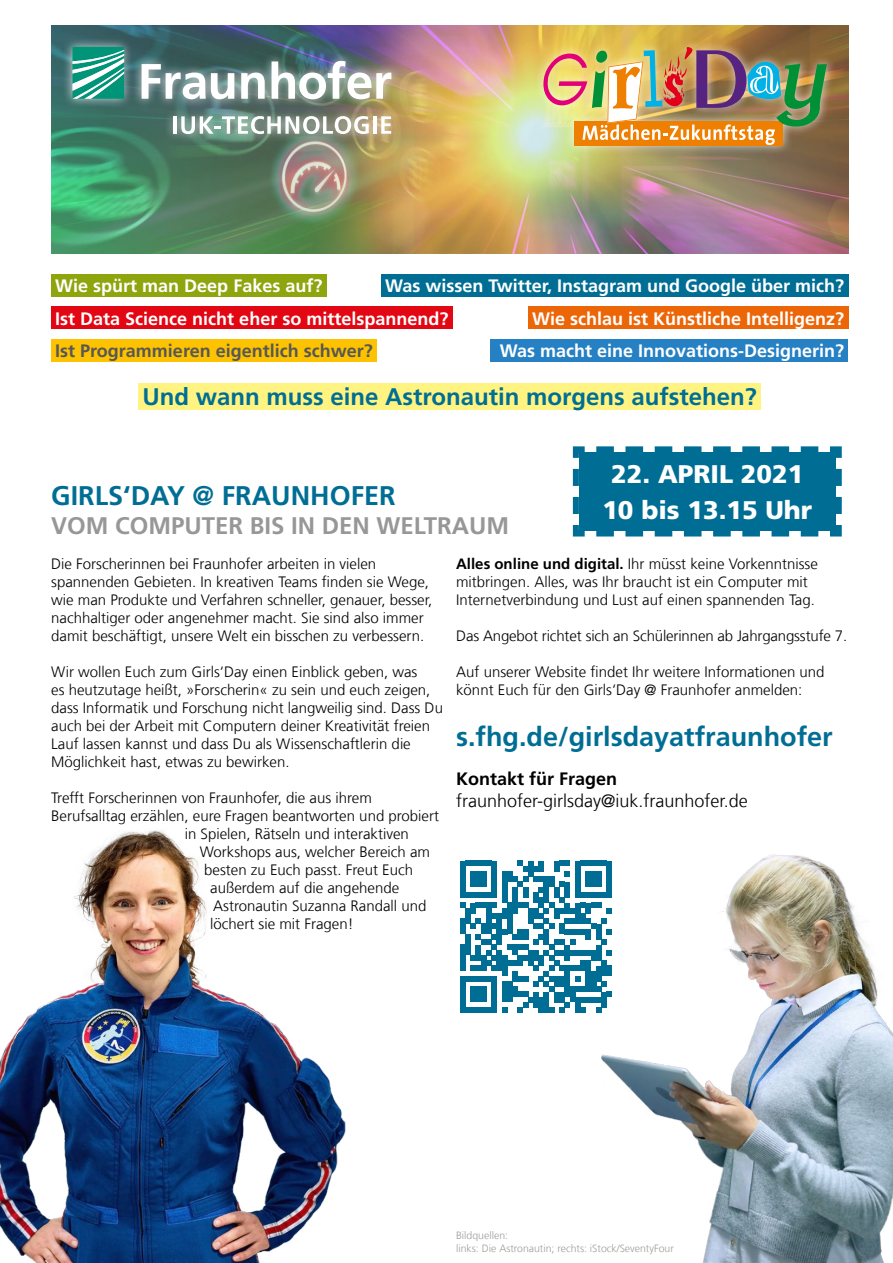
<style>
.page{position:relative;width:893px;height:1263px;background:#fff}
.page>*{position:absolute;margin:0;border:0;box-sizing:border-box;transform-origin:0 0}
.t1{font:700 27px "Frutiger LT Com";color:#006e94}
.t2{font:900 25.5px "Frutiger LT Com";color:#fff}
.t3{font:700 24px "Frutiger LT Com";color:#006e94}
.t4{font:700 24px "Frutiger LT Com";color:#979797}
.t5{font:700 18px "Frutiger LT Com";color:#fff}
.t6{font:300 18px "Frutiger LT Com";color:#000}
.t7{font:700 18px "Frutiger LT Com";color:#575756}
.t8{font:700 18px "Frutiger LT Com";color:#000}
.t9{font:300 15px/18px "Frutiger LT Com";color:#000}
.t10{font:300 10.5px "Frutiger LT Com";color:#9d9d9c}
.s1{font-weight:700}
</style>
<div class="page">
<img style="left:51px;top:26px;width:797px;height:227px">
<div style="left:534px;top:38px;width:302px;height:117px;background:#fff;opacity:.75"></div>
<img style="left:543px;top:47px;width:284px;height:98px">
<div style="left:63px;top:37px;width:338px;height:106px;background:#fff;opacity:.75"></div>
<svg style="left:72px;top:47px;width:52px;height:52px"></svg>
<img style="left:142px;top:61px;width:249px;height:38px">
<hr style="left:174px;top:116px;width:3px;height:18px;background:#fff">
<svg style="left:181px;top:116px;width:188px;height:18px"></svg>
<hr style="left:373px;top:116px;width:4px;height:18px;background:#fff">
<svg style="left:381px;top:116px;width:10px;height:18px"></svg>
<div style="left:51px;top:307px;width:402px;height:22px;background:#e30613"></div>
<div style="left:381px;top:274px;width:467px;height:22px;background:#006e94"></div>
<div style="left:51px;top:340px;width:326px;height:22px;background:#fdc300"></div>
<div style="left:528px;top:307px;width:320px;height:22px;background:#ec6608"></div>
<div style="left:490px;top:340px;width:358px;height:22px;background:#2581c4"></div>
<div style="left:51px;top:274px;width:276px;height:22px;background:#8ea50d"></div>
<div style="left:138px;top:383px;width:623px;height:26px;background:#fff482"></div>
<img style="left:595px;top:854px;width:298px;height:409px">
<img style="left:0;top:830px;width:346px;height:433px">
<svg style="left:460px;top:861px;width:152px;height:152px"></svg>
<svg style="left:572px;top:446px;width:270px;height:91px;background:#177b9d"></svg>
<p class="t5" style="left:55px;top:275px;width:269px">Wie spürt man Deep Fakes auf?</p>
<p class="t5" style="left:385px;top:275px;width:460px">Was wissen Twitter, Instagram und Google über mich?</p>
<p class="t5" style="left:55px;top:308px;width:395px">Ist Data Science nicht eher so mittelspannend?</p>
<p class="t7" style="left:55px;top:340px;width:319px">Ist Programmieren eigentlich schwer?</p>
<p class="t5" style="left:532px;top:308px;width:314px">Wie schlau ist Künstliche Intelligenz?</p>
<p class="t5" style="left:500px;top:340px;width:346px">Was macht eine Innovations-Designerin?</p>
<p class="t3" style="left:143px;top:383px;width:616px">Und wann muss eine Astronautin morgens aufstehen?</p>
<p class="t1" style="left:51px;top:479px;width:346px">GIRLS‘DAY @ FRAUNHOFER</p>
<p class="t4" style="left:51px;top:511px;width:459px">VOM COMPUTER BIS IN DEN WELTRAUM</p>
<p class="t2" style="left:611px;top:459px;width:194px">22. APRIL 2021</p>
<p class="t2" style="left:602px;top:495px;width:211px">10 bis 13.15 Uhr</p>
<p class="t9" style="left:51px;top:555px;width:383px">Die Forscherinnen bei Fraunhofer arbeiten in vielen spannenden Gebieten. In kreativen Teams finden sie Wege, wie man Produkte und Verfahren schneller, genauer, besser, nachhaltiger oder angenehmer macht. Sie sind also immer damit beschäftigt, unsere Welt ein bisschen zu verbessern.</p>
<p class="t9" style="left:51px;top:663px;width:393px">Wir wollen Euch zum Girls‘Day einen Einblick geben, was<br>es heutzutage heißt, »Forscherin« zu sein und euch zeigen, dass Informatik und Forschung nicht langweilig sind. Dass Du auch bei der Arbeit mit Computern deiner Kreativität freien Lauf lassen kannst und dass Du als Wissenschaftlerin die Möglichkeit hast, etwas zu bewirken.</p>
<p class="t9" style="left:51px;top:789px;width:322px">Trefft Forscherinnen von Fraunhofer, die aus ihrem</p>
<p class="t9" style="left:51px;top:807px;width:389px">Berufsalltag erzählen, eure Fragen beantworten und probiert</p>
<p class="t9" style="left:185px;top:825px;width:226px">in Spielen, Rätseln und interaktiven</p>
<p class="t9" style="left:200px;top:843px;width:232px">Workshops aus, welcher Bereich am</p>
<p class="t9" style="left:204px;top:861px;width:210px">besten zu Euch passt. Freut Euch</p>
<p class="t9" style="left:210px;top:879px;width:190px">außerdem auf die angehende</p>
<p class="t9" style="left:213px;top:897px;width:215px">Astronautin Suzanna Randall und</p>
<p class="t9" style="left:210px;top:915px;width:145px">löchert sie mit Fragen!</p>
<p class="t9" style="left:456px;top:555px;width:363px"><span class="s1">Alles online und digital.</span> Ihr müsst keine Vorkenntnisse mitbringen. Alles, was Ihr braucht ist ein Computer mit<br>Internetverbindung und Lust auf einen spannenden Tag.</p>
<p class="t9" style="left:456px;top:627px;width:393px">Das Angebot richtet sich an Schülerinnen ab Jahrgangsstufe 7.</p>
<p class="t9" style="left:456px;top:663px;width:370px">Auf unserer Website findet Ihr weitere Informationen und könnt Euch für den Girls‘Day @ Fraunhofer anmelden:</p>
<p class="t1" style="left:456px;top:721px;width:378px">s.fhg.de/girlsdayatfraunhofer</p>
<p class="t8" style="left:456px;top:769px;width:163px">Kontakt für Fragen</p>
<p class="t6" style="left:456px;top:790px;width:293px">fraunhofer-girlsday@iuk.fraunhofer.de</p>
<p class="t10" style="left:456px;top:1229px;width:53px">Bildquellen:</p>
<p class="t10" style="left:456px;top:1242px;width:219px">links: Die Astronautin; rechts: iStock/SeventyFour</p>
</div>
